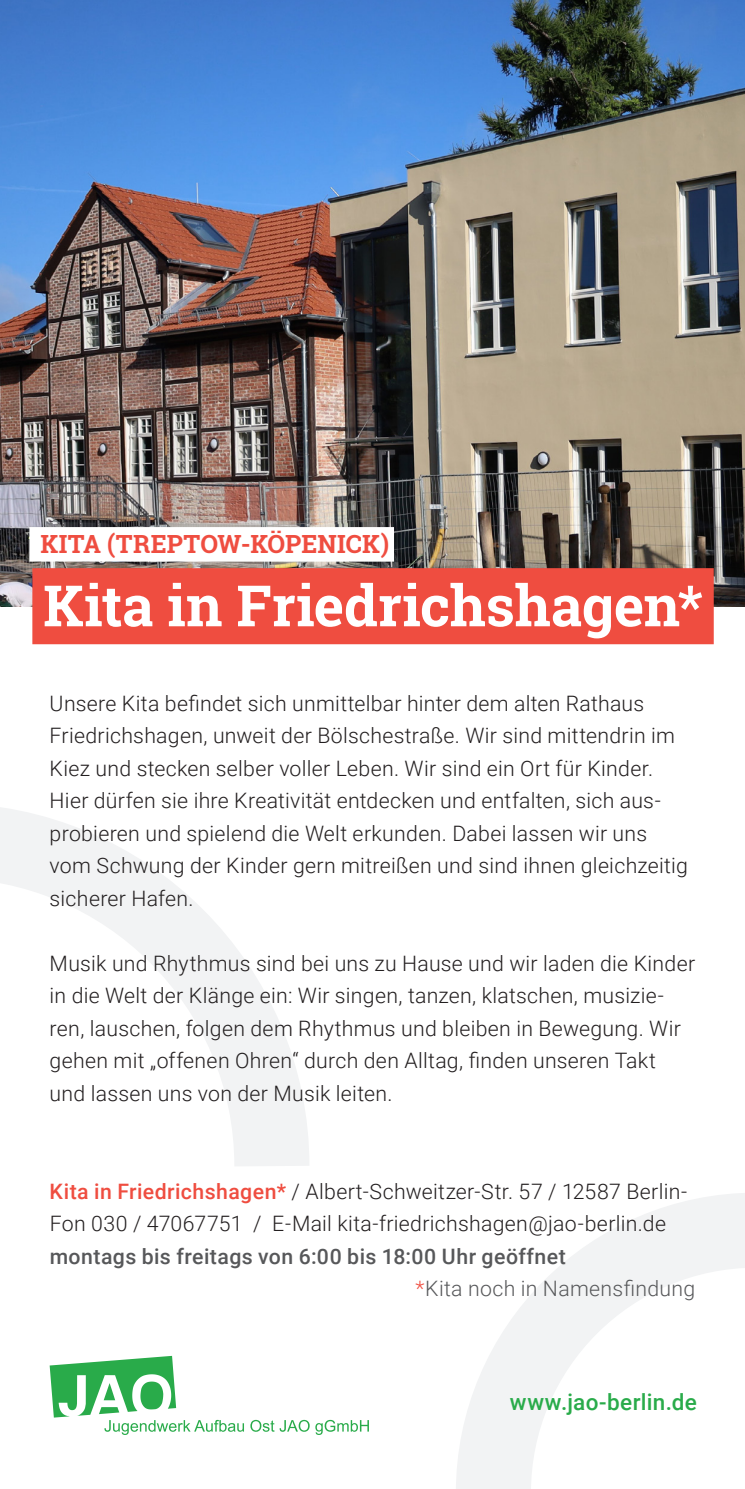
<style>
.page{position:relative;width:745px;height:1489px;background:#fff}
.page>*{position:absolute;margin:0;border:0;box-sizing:border-box;transform-origin:0 0}
.t1{font:700 57px "Roboto Slab";letter-spacing:-.005em;color:#fff}
.t2{font:700 25px "Roboto Slab";letter-spacing:.005em;color:#ef4d40}
.t3{font:500 22.5px "Roboto";letter-spacing:.015em;color:#29ab4a}
.t4{font:300 21.25px/32.5px "Roboto";letter-spacing:.015em;color:#231f20}
.t5{font:500 21.25px/32.5px "Roboto";letter-spacing:.02em;color:#57585a}
.s1{font-weight:500;color:#ef4d40}
.s2{font-weight:300;color:#ef4d40}
.s3{font-weight:300}
</style>
<div class="page">
<svg style="left:0;top:807px;width:309px;height:359px"></svg>
<svg style="left:456px;top:1193px;width:288px;height:295px"></svg>
<svg style="left:50px;top:1355px;width:194px;height:79px"></svg>
<svg style="left:250px;top:1419px;width:59px;height:12px"></svg>
<svg style="left:315px;top:1419px;width:54px;height:15px"></svg>
<img style="left:0;top:0;width:744px;height:606px">
<div style="left:32px;top:568px;width:681px;height:76px;background:#ef4d40"></div>
<div style="left:29px;top:527px;width:365px;height:34px;background:#fff"></div>
<p class="t2" style="left:40px;top:527px;width:350px">KITA (TREPTOW-KÖPENICK)</p>
<h1 class="t1" style="left:43px;top:566px;width:661px">Kita in Friedrichshagen*</h1>
<p class="t4" style="left:50px;top:686px;width:639px">Unsere Kita befindet sich unmittelbar hinter dem alten Rathaus Friedrichshagen, unweit der Bölschestraße. Wir sind mittendrin im Kiez und stecken selber voller Leben. Wir sind ein Ort für Kinder.<br>Hier dürfen sie ihre Kreativität entdecken und entfalten, sich aus&shy;probieren und spielend die Welt erkunden. Dabei lassen wir uns vom Schwung der Kinder gern mitreißen und sind ihnen gleichzeitig sicherer Hafen.</p>
<p class="t4" style="left:50px;top:946px;width:646px">Musik und Rhythmus sind bei uns zu Hause und wir laden die Kinder in die Welt der Klänge ein: Wir singen, tanzen, klatschen, musizie&shy;ren, lauschen, folgen dem Rhythmus und bleiben in Bewegung. Wir gehen mit „offenen Ohren“ durch den Alltag, finden unseren Takt und lassen uns von der Musik leiten.</p>
<p class="t4" style="left:50px;top:1173px;width:638px"><span class="s1">Kita in Friedrichshagen*</span> / Albert-Schweitzer-Str. 57 / 12587 Berlin-<br>Fon 030 / 47067751 / E-Mail kita-friedrichshagen@jao-berlin.de</p>
<p class="t5" style="left:415px;top:1238px;width:281px;text-indent:-365px">montags bis freitags von 6:00 bis 18:00 Uhr geöffnet<br><span class="s2">*</span><span class="s3">Kita noch in Namensfindung</span></p>
<p class="t3" style="left:509px;top:1385px;width:188px">www.jao-berlin.de</p>
</div>
